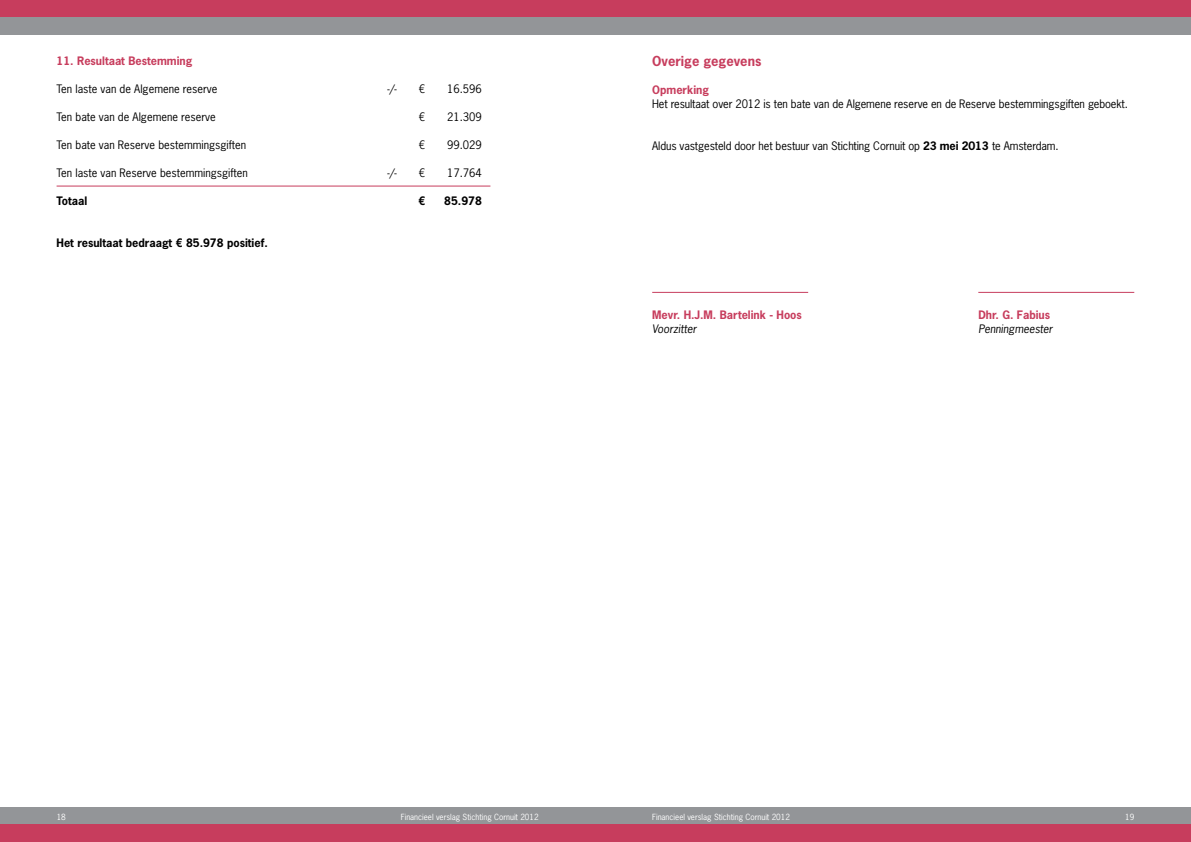
<style>
.page{position:relative;width:1191px;height:842px;background:#fff}
.page>*{position:absolute;margin:0;border:0;box-sizing:border-box;transform-origin:0 0}
.t1{font:700 13px "News Gothic Std";color:#c73d5d}
.t2{font:11px "News Gothic Std";letter-spacing:-.01em;color:#000}
.t3{font:700 11px "News Gothic Std";color:#c73d5d}
.t4{font:700 11px "News Gothic Std";color:#000}
.t5{font:italic 11px "News Gothic Std";color:#000}
.t6{font:8px "News Gothic Std";color:#fff}
.s1{font-weight:700}
</style>
<div class="page">
<div style="left:0;top:808px;width:1191px;height:17px;background:#939598"></div>
<div style="left:0;top:0;width:1191px;height:17px;background:#c73d5d"></div>
<div style="left:0;top:17px;width:1191px;height:17px;background:#939598"></div>
<div style="left:0;top:825px;width:1191px;height:17px;background:#c73d5d"></div>
<hr style="left:652px;top:292px;width:156px;height:1px;background:#c73d5d">
<hr style="left:978px;top:292px;width:156px;height:1px;background:#c73d5d">
<hr style="left:57px;top:186px;width:433px;height:1px;background:#c73d5d">
<p class="t3" style="left:57px;top:53px;width:137px">11. Resultaat Bestemming</p>
<p class="t2" style="left:57px;top:82px;width:162px">Ten laste van de Algemene reserve</p>
<p class="t2" style="left:387px;top:82px;width:11px">-/-</p>
<p class="t2" style="left:419px;top:82px;width:8px">€</p>
<p class="t2" style="left:447px;top:82px;width:36px">16.596</p>
<p class="t2" style="left:57px;top:110px;width:161px">Ten bate van de Algemene reserve</p>
<p class="t2" style="left:419px;top:110px;width:8px">€</p>
<p class="t2" style="left:447px;top:110px;width:36px">21.309</p>
<p class="t2" style="left:57px;top:138px;width:191px">Ten bate van Reserve bestemmingsgiften</p>
<p class="t2" style="left:419px;top:138px;width:8px">€</p>
<p class="t2" style="left:447px;top:138px;width:36px">99.029</p>
<p class="t2" style="left:57px;top:166px;width:193px">Ten laste van Reserve bestemmingsgiften</p>
<p class="t2" style="left:387px;top:166px;width:11px">-/-</p>
<p class="t2" style="left:419px;top:166px;width:8px">€</p>
<p class="t2" style="left:447px;top:166px;width:36px">17.764</p>
<p class="t4" style="left:57px;top:193px;width:32px">Totaal</p>
<p class="t4" style="left:418px;top:193px;width:8px">€</p>
<p class="t4" style="left:444px;top:193px;width:39px">85.978</p>
<p class="t4" style="left:57px;top:235px;width:213px">Het resultaat bedraagt € 85.978 positief.</p>
<p class="t1" style="left:652px;top:53px;width:111px">Overige gegevens</p>
<p class="t3" style="left:652px;top:83px;width:58px">Opmerking</p>
<p class="t2" style="left:652px;top:97px;width:477px">Het resultaat over 2012 is ten bate van de Algemene reserve en de Reserve bestemmingsgiften geboekt.</p>
<p class="t2" style="left:652px;top:139px;width:408px">Aldus vastgesteld door het bestuur van Stichting Cornuit op <span class="s1">23 mei 2013</span> te Amsterdam.</p>
<p class="t3" style="left:652px;top:307px;width:151px">Mevr. H.J.M. Bartelink - Hoos</p>
<p class="t3" style="left:978px;top:307px;width:73px">Dhr. G. Fabius</p>
<p class="t5" style="left:652px;top:321px;width:46px">Voorzitter</p>
<p class="t5" style="left:978px;top:321px;width:76px">Penningmeester</p>
<p class="t6" style="left:57px;top:812px;width:11px">18</p>
<p class="t6" style="left:401px;top:812px;width:139px">Financieel verslag Stichting Cornuit 2012</p>
<p class="t6" style="left:652px;top:812px;width:139px">Financieel verslag Stichting Cornuit 2012</p>
<p class="t6" style="left:1125px;top:812px;width:11px">19</p>
</div>
